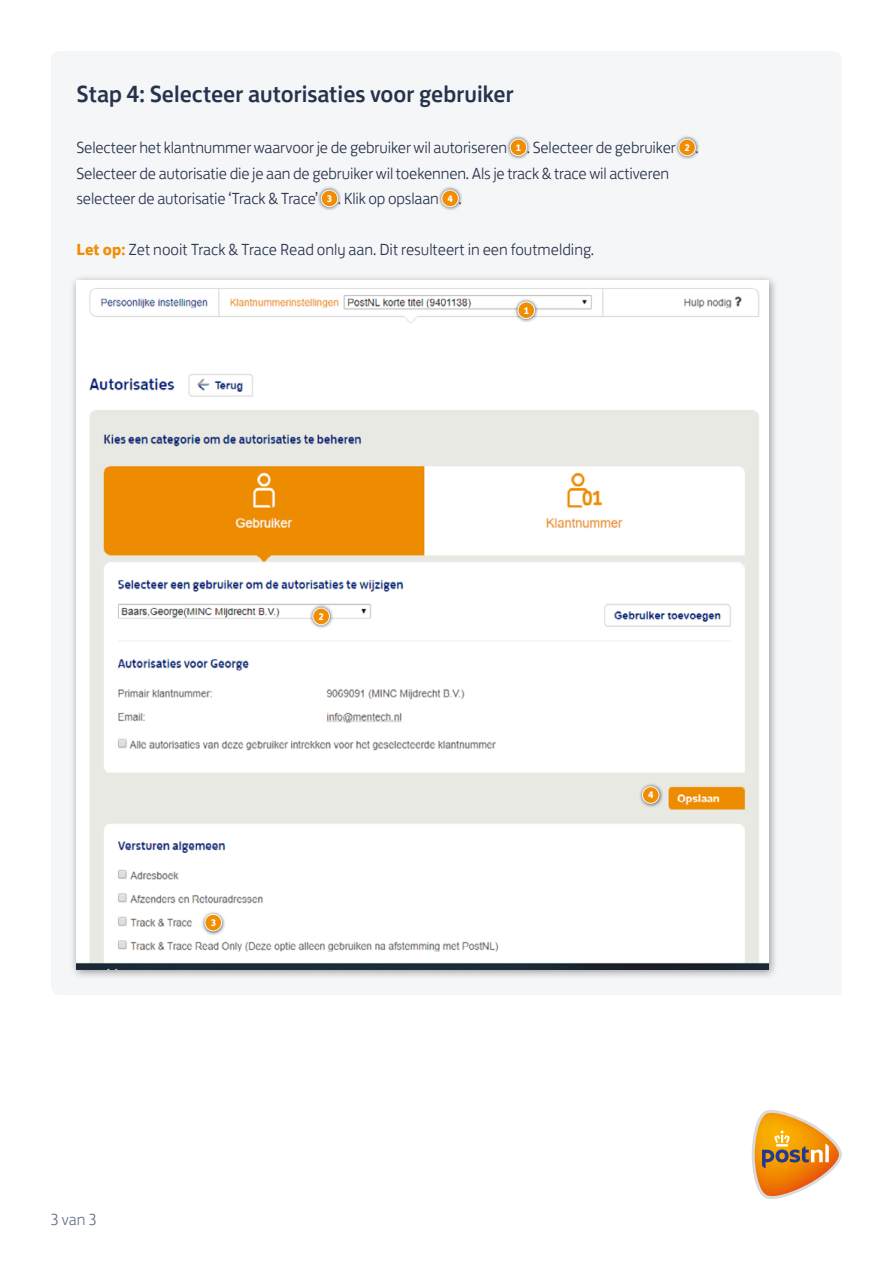
<style>
.page{position:relative;width:893px;height:1263px;background:#fff}
.page>*{position:absolute;margin:0;border:0;box-sizing:border-box;transform-origin:0 0}
.t1{font:500 24px "Post NL";color:#27324c}
.t2{font:300 16.5px/25.5px "Post NL";letter-spacing:-.01em;color:#27324c}
.t3{font:300 16.5px "Post NL";color:#667189}
.t4{font:700 9.75px "Post NL";color:#fff}
.s1{font-weight:700;font-size:9.75px;color:#fff}
.s2{font-weight:700;color:#f28c00}
</style>
<div class="page">
<svg style="left:752px;top:1110px;width:90px;height:89px"></svg>
<div style="left:506px;top:135px;width:25px;height:25px;background:#000;opacity:.75"></div>
<div style="left:510px;top:139px;width:17px;height:17px;background:#f28c00;border-radius:50%"></div>
<div style="left:510px;top:139px;width:17px;height:17px;border:1px solid #fff;border-radius:50%"></div>
<div style="left:675px;top:135px;width:25px;height:25px;background:#000;opacity:.75"></div>
<div style="left:679px;top:139px;width:16px;height:17px;background:#f28c00;border-radius:50%"></div>
<div style="left:678px;top:139px;width:18px;height:17px;border:1px solid #fff;border-radius:50%"></div>
<div style="left:317px;top:186px;width:25px;height:25px;background:#000;opacity:.75"></div>
<div style="left:321px;top:190px;width:17px;height:17px;background:#f28c00;border-radius:50%"></div>
<div style="left:321px;top:190px;width:17px;height:17px;border:1px solid #fff;border-radius:50%"></div>
<div style="left:438px;top:186px;width:25px;height:25px;background:#000;opacity:.75"></div>
<div style="left:442px;top:190px;width:16px;height:17px;background:#f28c00;border-radius:50%"></div>
<div style="left:441px;top:190px;width:18px;height:17px;border:1px solid #fff;border-radius:50%"></div>
<div style="left:70px;top:274px;width:708px;height:706px;background:#000;opacity:.4"></div>
<img style="left:77px;top:281px;width:691px;height:688px">
<div style="left:514px;top:298px;width:25px;height:25px;background:#000;opacity:.75"></div>
<div style="left:518px;top:302px;width:16px;height:17px;background:#f28c00;border-radius:50%"></div>
<div style="left:518px;top:302px;width:17px;height:17px;border:1px solid #fff;border-radius:50%"></div>
<div style="left:309px;top:604px;width:25px;height:25px;background:#000;opacity:.75"></div>
<div style="left:313px;top:608px;width:16px;height:17px;background:#f28c00;border-radius:50%"></div>
<div style="left:312px;top:608px;width:18px;height:17px;border:1px solid #fff;border-radius:50%"></div>
<div style="left:201px;top:910px;width:25px;height:25px;background:#000;opacity:.75"></div>
<div style="left:205px;top:914px;width:16px;height:17px;background:#f28c00;border-radius:50%"></div>
<div style="left:205px;top:914px;width:17px;height:17px;border:1px solid #fff;border-radius:50%"></div>
<div style="left:638px;top:782px;width:26px;height:26px;background:#000;opacity:.75"></div>
<div style="left:642px;top:787px;width:17px;height:16px;background:#f28c00;border-radius:50%"></div>
<div style="left:642px;top:786px;width:17px;height:18px;border:1px solid #fff;border-radius:50%"></div>
<h1 class="t1" style="left:77px;top:74px;width:439px">Stap 4: Selecteer autorisaties voor gebruiker</h1>
<p class="t2" style="left:77px;top:133px;width:624px">Selecteer het klantnummer waarvoor je de gebruiker wil autoriseren <span class="s1">1</span> . Selecteer de gebruiker <span class="s1">2</span> .<br>Selecteer de autorisatie die je aan de gebruiker wil toekennen. Als je track &amp; trace wil activeren selecteer de autorisatie ‘Track &amp; Trace’ <span class="s1">3</span> . Klik op opslaan <span class="s1">4</span> .</p>
<p class="t2" style="left:77px;top:235px;width:519px"><span class="s2">Let op:</span> Zet nooit Track &amp; Trace Read only aan. Dit resulteert in een foutmelding.</p>
<p class="t4" style="left:319px;top:608px;width:7px">2</p>
<p class="t3" style="left:51px;top:1206px;width:48px">3 van 3</p>
<p class="t4" style="left:211px;top:914px;width:7px">3</p>
<p class="t4" style="left:524px;top:302px;width:7px">1</p>
<p class="t4" style="left:648px;top:787px;width:7px">4</p>
</div>
